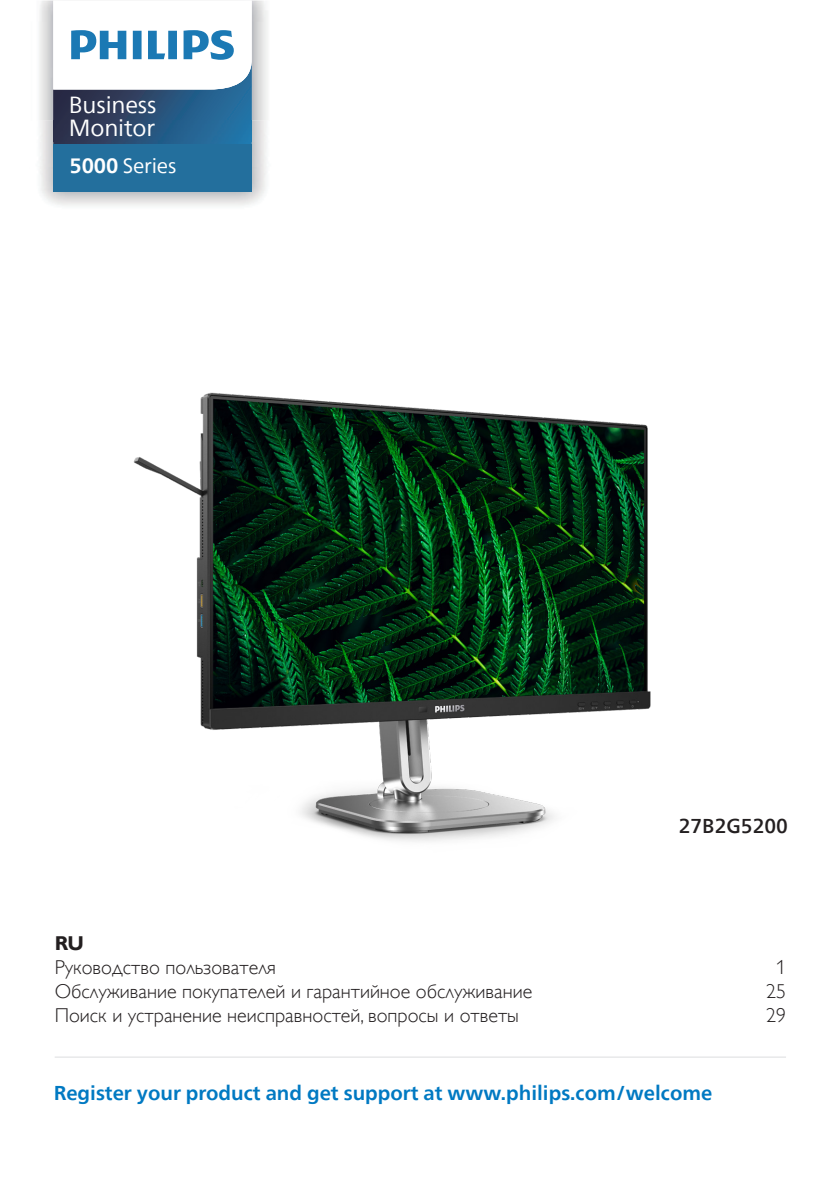
<style>
.page{position:relative;width:840px;height:1191px;background:#fff}
.page>*{position:absolute;margin:0;border:0;box-sizing:border-box;transform-origin:0 0}
.t1{font:23.2px/22.8px "Neue Frutiger World";letter-spacing:-.01em;color:#fff}
.t2{font:20.6px "Neue Frutiger World";letter-spacing:-.01em;color:#fff}
.t3{font:20px "Gill Sans Alt One WGL Light";color:#231f20}
.t4{font:700 20px "Neue Frutiger World";color:#0079c2}
.t5{font:500 20px "Neue Frutiger World";color:#231f20}
.t6{font:700 20px "Gill Sans Alt One WGL";color:#231f20}
.s1{font-weight:700}
</style>
<div class="page">
<hr style="left:55px;top:1056px;width:730px;height:1px;background:#dcdddf">
<img style="left:39px;top:1px;width:229px;height:120px">
<svg style="left:53px;top:1px;width:198px;height:120px"></svg>
<img style="left:251px;top:121px;width:16px;height:20px">
<img style="left:53px;top:121px;width:198px;height:23px">
<img style="left:41px;top:189px;width:224px;height:17px">
<img style="left:251px;top:141px;width:16px;height:48px">
<svg style="left:251px;top:167px;width:16px;height:1px"></svg>
<svg style="left:36px;top:167px;width:17px;height:1px"></svg>
<div style="left:53px;top:144px;width:198px;height:48px;background:#236f9d"></div>
<img style="left:133px;top:392px;width:518px;height:450px">
<p class="t1" style="left:69px;top:94px;width:89px">Business<br>Monitor</p>
<p class="t2" style="left:70px;top:150px;width:108px"><span class="s1">5000</span> Series</p>
<p class="t5" style="left:678px;top:809px;width:111px">27B2G5200</p>
<p class="t6" style="left:55px;top:930px;width:31px">RU</p>
<p class="t3" style="left:55px;top:954px;width:223px">Руководство пользователя</p>
<p class="t3" style="left:775px;top:954px;width:11px">1</p>
<p class="t3" style="left:55px;top:978px;width:479px">Обслуживание покупателей и гарантийное обслуживание</p>
<p class="t3" style="left:765px;top:978px;width:21px">25</p>
<p class="t3" style="left:55px;top:1002px;width:465px">Поиск и устранение неисправностей, вопросы и ответы</p>
<p class="t3" style="left:765px;top:1002px;width:21px">29</p>
<p class="t4" style="left:54px;top:1075px;width:659px">Register your product and get support at www.philips.com/welcome</p>
</div>
